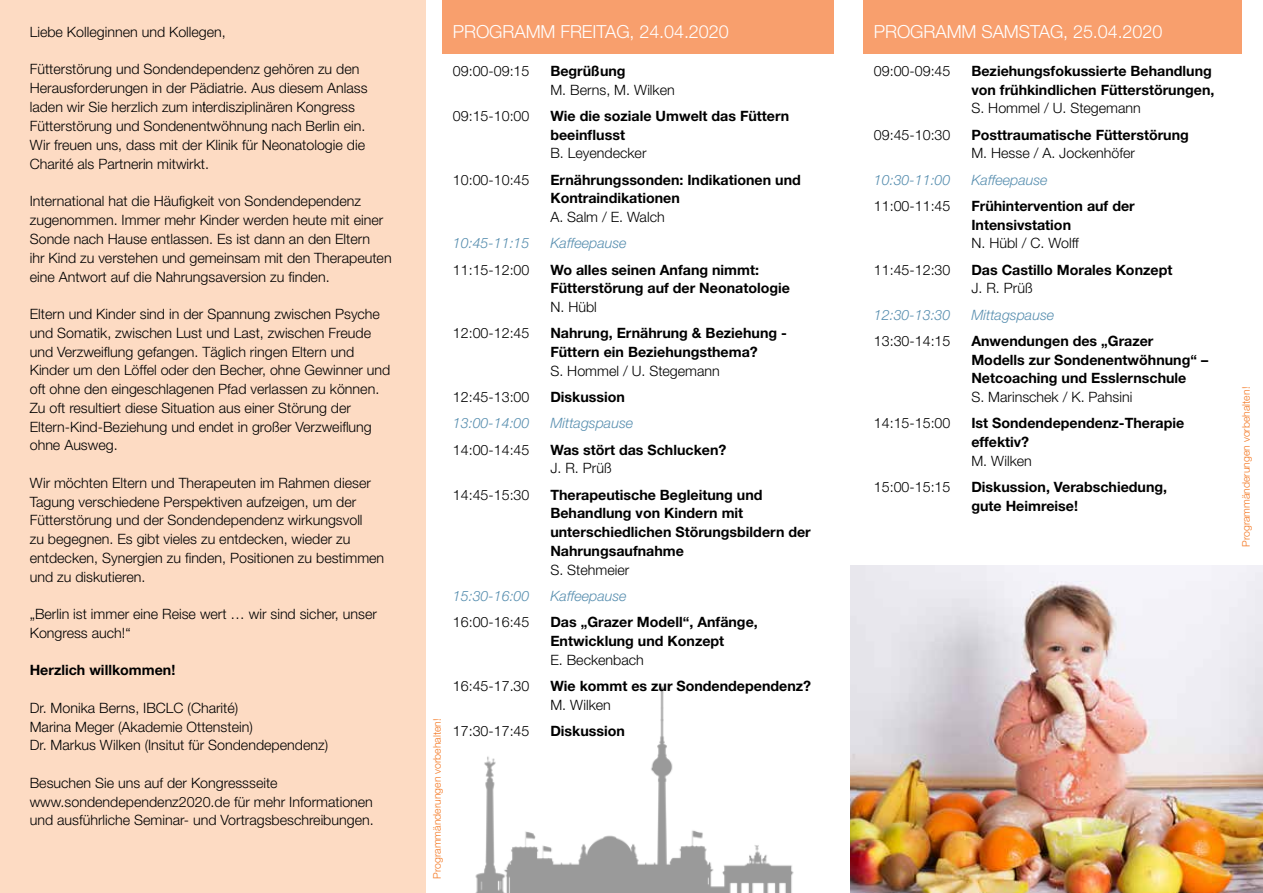
<style>
.page{position:relative;width:1263px;height:893px;background:#fff}
.page>*{position:absolute;margin:0;border:0;box-sizing:border-box;transform-origin:0 0}
.t1{font:300 18px "Helvetica Neue";letter-spacing:-.005em;color:#fff}
.t2{font:300 14.25px/18.8px "Helvetica Neue";color:#000}
.t3{font:700 14.25px/18.8px "Helvetica Neue";color:#000}
.t4{font:italic 300 14.25px "Helvetica Neue";color:#578eaf}
.t5{font:300 10.5px "Helvetica Neue";color:#f47721}
.s1{font-family:"Arial Narrow";font-weight:400;font-size:15px}
</style>
<div class="page">
<div style="left:442px;top:0;width:391px;height:54px;background:#f89f6d"></div>
<div style="left:863px;top:0;width:379px;height:54px;background:#f89f6d"></div>
<div style="left:0;top:0;width:425px;height:893px;background:#fddbc3"></div>
<img style="left:475px;top:686px;width:319px;height:207px">
<img style="left:850px;top:566px;width:413px;height:327px">
<p class="t2" style="left:30px;top:22px;width:198px">Liebe Kolleginnen und Kollegen,</p>
<p class="t2" style="left:30px;top:59px;width:339px">Fütterstörung und Sondendependenz gehören zu den Herausforderungen in der Pädiatrie. Aus diesem Anlass laden wir Sie herzlich zum in<span class="s1">t</span>erdisziplinären Kongress Fütterstörung und Sondenentwöhnung nach Berlin ein.<br>Wir freuen uns, dass mit der Klinik für Neonatologie die Charité als Partnerin mitwirkt.</p>
<p class="t2" style="left:30px;top:192px;width:363px">International hat die Häufigkeit von Sondendependenz zugenommen. Immer mehr Kinder werden heute mit einer Sonde nach Hause entlassen. Es ist dann an den Eltern<br>ihr Kind zu verstehen und gemeinsam mit den Therapeuten eine Antwort auf die Nahrungsaversion zu finden.</p>
<p class="t2" style="left:30px;top:304px;width:362px">Eltern und Kinder sind in der Spannung zwischen Psyche und Somatik, zwischen Lust und Last, zwischen Freude und Verzweiflung gefangen. Täglich ringen Eltern und Kinder um den Löffel oder den Becher, ohne Gewinner und oft ohne den eingeschlagenen Pfad verlassen zu können.<br>Zu oft resultiert diese Situation aus einer Störung der Eltern-Kind-Beziehung und endet in großer Verzweiflung ohne Ausweg.</p>
<p class="t2" style="left:30px;top:473px;width:356px">Wir möchten Eltern und Therapeuten im Rahmen dieser Tagung verschiedene Perspektiven aufzeigen, um der Fütterstörung und der Sondendependenz wirkungsvoll<br>zu begegnen. Es gibt vieles zu entdecken, wieder zu entdecken, Synergien zu finden, Positionen zu bestimmen und zu diskutieren.</p>
<p class="t2" style="left:30px;top:604px;width:349px">„Berlin ist immer eine Reise wert … wir sind sicher, unser<br>Kongress auch!“</p>
<p class="t3" style="left:30px;top:661px;width:147px">Herzlich willkommen!</p>
<p class="t2" style="left:30px;top:698px;width:300px">Dr. Monika Berns, IBCLC (Charité)<br>Marina Meger (Akademie Ottenstein)<br>Dr. Markus Wilken (Insitut für Sondendependenz)</p>
<p class="t2" style="left:30px;top:773px;width:345px">Besuchen Sie uns auf der Kongressseite www.sondendependenz2020.de für mehr Informationen und ausführliche Seminar- und Vortragsbeschreibungen.</p>
<p class="t5" style="left:431px;top:878px;width:161px;rotate:-90deg">Programmänderungen vorbehalten!</p>
<p class="t1" style="left:453px;top:20px;width:277px">PROGRAMM FREITAG, 24.04.2020</p>
<p class="t2" style="left:453px;top:61px;width:78px">09:00-09:15</p>
<p class="t3" style="left:550px;top:61px;width:77px">Begrüßung</p>
<p class="t2" style="left:550px;top:80px;width:126px">M. Berns, M. Wilken</p>
<p class="t2" style="left:453px;top:106px;width:78px">09:15-10:00</p>
<p class="t3" style="left:550px;top:106px;width:240px">Wie die soziale Umwelt das Füttern beeinflusst</p>
<p class="t2" style="left:550px;top:144px;width:98px">B. Leyendecker</p>
<p class="t2" style="left:453px;top:170px;width:78px">10:00-10:45</p>
<p class="t3" style="left:550px;top:170px;width:252px">Ernährungssonden: Indikationen und<br>Kontraindikationen</p>
<p class="t2" style="left:550px;top:207px;width:116px">A. Salm / E. Walch</p>
<p class="t4" style="left:453px;top:235px;width:78px">10:45-11:15</p>
<p class="t4" style="left:550px;top:235px;width:78px">Kaffeepause</p>
<p class="t2" style="left:453px;top:260px;width:78px">11:15-12:00</p>
<p class="t3" style="left:550px;top:260px;width:241px">Wo alles seinen Anfang nimmt:<br>Fütterstörung auf der Neonatologie</p>
<p class="t2" style="left:550px;top:297px;width:48px">N. Hübl</p>
<p class="t2" style="left:453px;top:324px;width:78px">12:00-12:45</p>
<p class="t3" style="left:550px;top:324px;width:238px">Nahrung, Ernährung &amp; Beziehung -<br>Füttern ein Beziehungsthema?</p>
<p class="t2" style="left:550px;top:361px;width:171px">S. Hommel / U. Stegemann</p>
<p class="t2" style="left:453px;top:387px;width:78px">12:45-13:00</p>
<p class="t3" style="left:550px;top:387px;width:76px">Diskussion</p>
<p class="t4" style="left:453px;top:415px;width:78px">13:00-14:00</p>
<p class="t4" style="left:550px;top:415px;width:84px">Mittagspause</p>
<p class="t2" style="left:453px;top:440px;width:78px">14:00-14:45</p>
<p class="t3" style="left:550px;top:440px;width:178px">Was stört das Schlucken?</p>
<p class="t2" style="left:550px;top:459px;width:63px">J. R. Prüß</p>
<p class="t2" style="left:453px;top:485px;width:78px">14:45-15:30</p>
<p class="t3" style="left:550px;top:485px;width:262px">Therapeutische Begleitung und<br>Behandlung von Kindern mit unterschiedlichen Störungsbildern der<br>Nahrungsaufnahme</p>
<p class="t2" style="left:550px;top:560px;width:80px">S. Stehmeier</p>
<p class="t4" style="left:453px;top:587px;width:78px">15:30-16:00</p>
<p class="t4" style="left:550px;top:587px;width:78px">Kaffeepause</p>
<p class="t2" style="left:453px;top:612px;width:78px">16:00-16:45</p>
<p class="t3" style="left:550px;top:612px;width:209px">Das „Grazer Modell“, Anfänge,<br>Entwicklung und Konzept</p>
<p class="t2" style="left:550px;top:650px;width:95px">E. Beckenbach</p>
<p class="t2" style="left:453px;top:676px;width:78px">16:45-17.30</p>
<p class="t3" style="left:550px;top:676px;width:262px">Wie kommt es zur Sondendependenz?</p>
<p class="t2" style="left:550px;top:695px;width:62px">M. Wilken</p>
<p class="t2" style="left:453px;top:721px;width:78px">17:30-17:45</p>
<p class="t3" style="left:550px;top:721px;width:76px">Diskussion</p>
<p class="t1" style="left:874px;top:20px;width:290px">PROGRAMM SAMSTAG, 25.04.2020</p>
<p class="t2" style="left:874px;top:61px;width:78px">09:00-09:45</p>
<p class="t3" style="left:971px;top:61px;width:245px">Beziehungsfokussierte Behandlung von frühkindlichen Fütterstörungen,</p>
<p class="t2" style="left:971px;top:99px;width:171px">S. Hommel / U. Stegemann</p>
<p class="t2" style="left:874px;top:125px;width:78px">09:45-10:30</p>
<p class="t3" style="left:971px;top:125px;width:219px">Posttraumatische Fütterstörung</p>
<p class="t2" style="left:971px;top:144px;width:165px">M. Hesse / A. Jockenhöfer</p>
<p class="t4" style="left:874px;top:171px;width:78px">10:30-11:00</p>
<p class="t4" style="left:971px;top:171px;width:78px">Kaffeepause</p>
<p class="t2" style="left:874px;top:196px;width:78px">11:00-11:45</p>
<p class="t3" style="left:971px;top:196px;width:165px">Frühintervention auf der<br>Intensivstation</p>
<p class="t2" style="left:971px;top:234px;width:109px">N. Hübl / C. Wolff</p>
<p class="t2" style="left:874px;top:260px;width:78px">11:45-12:30</p>
<p class="t3" style="left:971px;top:260px;width:203px">Das Castillo Morales Konzept</p>
<p class="t2" style="left:971px;top:279px;width:63px">J. R. Prüß</p>
<p class="t4" style="left:874px;top:306px;width:78px">12:30-13:30</p>
<p class="t4" style="left:971px;top:306px;width:84px">Mittagspause</p>
<p class="t2" style="left:874px;top:331px;width:78px">13:30-14:15</p>
<p class="t3" style="left:971px;top:331px;width:238px">Anwendungen des „Grazer<br>Modells zur Sondenentwöhnung“ –<br>Netcoaching und Esslernschule</p>
<p class="t2" style="left:971px;top:387px;width:162px">S. Marinschek / K. Pahsini</p>
<p class="t2" style="left:874px;top:414px;width:78px">14:15-15:00</p>
<p class="t3" style="left:971px;top:414px;width:214px">Ist Sondendependenz-Therapie effektiv?</p>
<p class="t2" style="left:971px;top:451px;width:62px">M. Wilken</p>
<p class="t2" style="left:874px;top:477px;width:78px">15:00-15:15</p>
<p class="t3" style="left:971px;top:477px;width:197px">Diskussion, Verabschiedung, gute Heimreise!</p>
<p class="t5" style="left:1240px;top:547px;width:161px;rotate:-90deg">Programmänderungen vorbehalten!</p>
</div>
